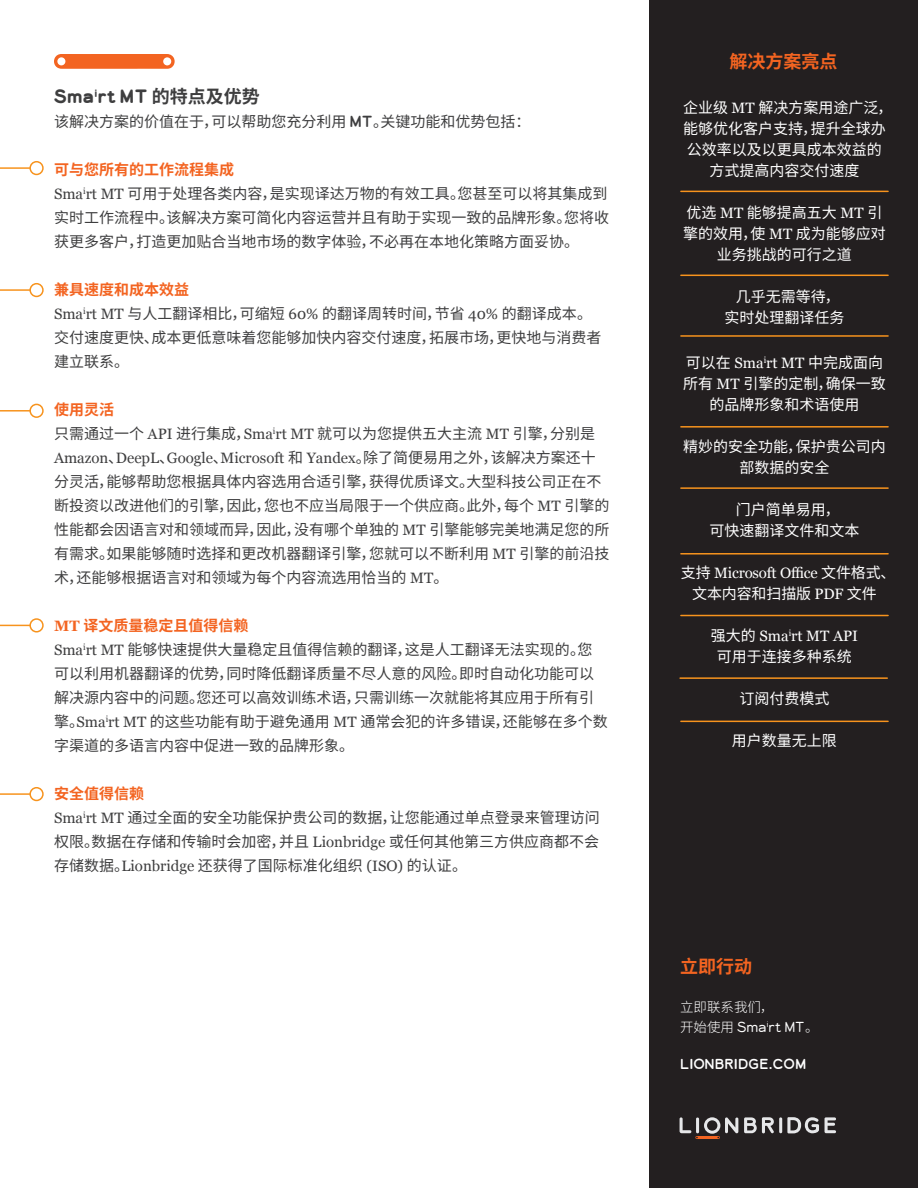
<style>
.page{position:relative;width:918px;height:1188px;background:#fff}
.page>*{position:absolute;margin:0;border:0;box-sizing:border-box;transform-origin:0 0}
.Lion_Intro{font:700 18px "Lionbridge Sans";letter-spacing:-.005em;color:#3e3e3f}
.Lion_Section_Title{font:700 18px "Noto Sans CJ Ksc";color:#f36421}
.Lion_Intro-2{font:15px/24px "Noto Sans CJ Ksc";color:#3e3e3f}
.Lion_Intro-3{font:15px/21px "Noto Sans CJ Ksc";color:#fff;text-align:center}
.Lion_Intro-4{font:700 15px "Noto Sans CJ Ksc";color:#f36421}
.Lion_Intro-5{font:15px/21px "Georgia";letter-spacing:-.01em;color:#fff;text-align:center}
.Lion_Contact_Us{font:300 13.5px/19.5px "Noto Sans CJ Ksc";color:#fff}
.Lion_Contact_Us-2{font:13.5px "Lionbridge Sans";color:#fff}
.s1{font-family:"Noto Sans CJ Ksc"}
.s2{font-family:"Lionbridge Sans"}
.s3{font-family:"Georgia"}
</style>
<div class="page">
<div style="left:649px;top:0;width:269px;height:1188px;background:#231f20"></div>
<svg style="left:680px;top:1117px;width:58px;height:22px"></svg>
<svg style="left:744px;top:1117px;width:75px;height:16px"></svg>
<svg style="left:825px;top:1117px;width:11px;height:16px"></svg>
<div style="left:29px;top:161px;width:15px;height:14px;border:2px solid #f7931d;border-radius:50%"></div>
<hr style="left:0;top:167px;width:30px;height:2px;background:#f7931d">
<div style="left:29px;top:283px;width:15px;height:14px;border:2px solid #f7931d;border-radius:50%"></div>
<hr style="left:0;top:289px;width:30px;height:2px;background:#f7931d">
<div style="left:29px;top:404px;width:15px;height:14px;border:2px solid #f7931d;border-radius:50%"></div>
<hr style="left:0;top:410px;width:30px;height:2px;background:#f7931d">
<div style="left:29px;top:618px;width:15px;height:15px;border:2px solid #f7931d;border-radius:50%"></div>
<hr style="left:0;top:625px;width:30px;height:1px;background:#f7931d">
<div style="left:29px;top:787px;width:15px;height:14px;border:2px solid #f7931d;border-radius:50%"></div>
<hr style="left:0;top:793px;width:30px;height:2px;background:#f7931d">
<svg style="left:54px;top:54px;width:121px;height:15px;background:#f47337"></svg>
<hr style="left:681px;top:191px;width:207px;height:1px;background:#f7931d">
<hr style="left:681px;top:275px;width:207px;height:1px;background:#f7931d">
<hr style="left:681px;top:335px;width:207px;height:2px;background:#f7931d">
<hr style="left:681px;top:426px;width:207px;height:2px;background:#f7931d">
<hr style="left:681px;top:487px;width:207px;height:2px;background:#f7931d">
<hr style="left:681px;top:553px;width:207px;height:2px;background:#f7931d">
<hr style="left:681px;top:615px;width:207px;height:1px;background:#f7931d">
<hr style="left:680px;top:677px;width:207px;height:2px;background:#f7931d">
<hr style="left:681px;top:721px;width:207px;height:1px;background:#f7931d">
<p class="Lion_Intro" style="left:54px;top:83px;width:207px">Sma<sup>i</sup>rt MT <span class="s1">的特点及优势</span></p>
<p class="Lion_Intro-2" style="left:54px;top:110px;width:478px">该解决方案的价值在于，可以帮助您充分利用 <span class="s2">MT</span>。关键功能和优势包括：</p>
<p class="Lion_Intro-4" style="left:54px;top:161px;width:181px">可与您所有的工作流程集成</p>
<p class="Lion_Intro-2" style="left:54px;top:182px;width:556px;text-align:justify"><span class="s3">Sma</span><sup>i</sup><span class="s3">rt MT</span> 可用于处理各类内容，是实现译达万物的有效工具。您甚至可以将其集成到实时工作流程中。该解决方案可简化内容运营并且有助于实现一致的品牌形象。您将收获更多客户，打造更加贴合当地市场的数字体验，不必再在本地化策略方面妥协。</p>
<p class="Lion_Intro-4" style="left:54px;top:281px;width:136px">兼具速度和成本效益</p>
<p class="Lion_Intro-2" style="left:54px;top:302px;width:549px"><span class="s3">Sma</span><sup>i</sup><span class="s3">rt MT</span> 与人工翻译相比，可缩短 <span class="s3">60%</span> 的翻译周转时间，节省 <span class="s3">40%</span> 的翻译成本。交付速度更快、成本更低意味着您能够加快内容交付速度，拓展市场，更快地与消费者建立联系。</p>
<p class="Lion_Intro-4" style="left:54px;top:401px;width:61px">使用灵活</p>
<p class="Lion_Intro-2" style="left:54px;top:422px;width:557px">只需通过一个 <span class="s3">API</span> 进行集成，<span class="s3">Sma</span><sup>i</sup><span class="s3">rt MT</span> 就可以为您提供五大主流 <span class="s3">MT</span> 引擎，分别是<span class="s3">Amazon</span>、<span class="s3">DeepL</span>、<span class="s3">Google</span>、<span class="s3">Microsoft</span> 和 <span class="s3">Yandex</span>。除了简便易用之外，该解决方案还十分灵活，能够帮助您根据具体内容选用合适引擎，获得优质译文。大型科技公司正在不断投资以改进他们的引擎，因此，您也不应当局限于一个供应商。此外，每个 <span class="s3">MT</span> 引擎的性能都会因语言对和领域而异，因此，没有哪个单独的 <span class="s3">MT</span> 引擎能够完美地满足您的所有需求。如果能够随时选择和更改机器翻译引擎，您就可以不断利用 <span class="s3">MT</span> 引擎的前沿技术，还能够根据语言对和领域为每个内容流选用恰当的 <span class="s3">MT</span>。</p>
<p class="Lion_Intro-4" style="left:54px;top:617px;width:196px"><span class="s3">MT</span> 译文质量稳定且值得信赖</p>
<p class="Lion_Intro-2" style="left:54px;top:638px;width:555px"><span class="s3">Sma</span><sup>i</sup><span class="s3">rt MT</span> 能够快速提供大量稳定且值得信赖的翻译，这是人工翻译无法实现的。您可以利用机器翻译的优势，同时降低翻译质量不尽人意的风险。即时自动化功能可以解决源内容中的问题。您还可以高效训练术语，只需训练一次就能将其应用于所有引擎。<span class="s3">Sma</span><sup>i</sup><span class="s3">rt MT</span> 的这些功能有助于避免通用 <span class="s3">MT</span> 通常会犯的许多错误，还能够在多个数字渠道的多语言内容中促进一致的品牌形象。</p>
<p class="Lion_Intro-4" style="left:54px;top:785px;width:91px">安全值得信赖</p>
<p class="Lion_Intro-2" style="left:54px;top:806px;width:547px;text-align:justify"><span class="s3">Sma</span><sup>i</sup><span class="s3">rt MT</span> 通过全面的安全功能保护贵公司的数据，让您能通过单点登录来管理访问权限。数据在存储和传输时会加密，并且 <span class="s3">Lionbridge</span> 或任何其他第三方供应商都不会存储数据。<span class="s3">Lionbridge</span> 还获得了国际标准化组织 <span class="s3">(ISO)</span> 的认证。</p>
<p class="Lion_Section_Title" style="left:730px;top:51px;width:109px">解决方案亮点</p>
<p class="Lion_Intro-3" style="left:683px;top:97px;width:211px">企业级 <span class="s3">MT</span> 解决方案用途广泛，能够优化客户支持，提升全球办公效率以及以更具成本效益的方式提高内容交付速度</p>
<p class="Lion_Intro-3" style="left:683px;top:202px;width:204px">优选 <span class="s3">MT</span> 能够提高五大 <span class="s3">MT</span> 引擎的效用，使 <span class="s3">MT</span> 成为能够应对业务挑战的可行之道</p>
<p class="Lion_Intro-3" style="left:724px;top:286px;width:121px">几乎无需等待，实时处理翻译任务</p>
<p class="Lion_Intro-3" style="left:683px;top:352px;width:204px">可以在 <span class="s3">Sma</span><sup>i</sup><span class="s3">rt MT</span> 中完成面向所有 <span class="s3">MT</span> 引擎的定制，确保一致的品牌形象和术语使用</p>
<p class="Lion_Intro-3" style="left:683px;top:436px;width:204px">精妙的安全功能，保护贵公司内部数据的安全</p>
<p class="Lion_Intro-3" style="left:709px;top:499px;width:151px">门户简单易用，<br>可快速翻译文件和文本</p>
<p class="Lion_Intro-5" style="left:681px;top:562px;width:216px"><span class="s1">支持</span> Microsoft Office <span class="s1">文件格式、文本内容和扫描版</span> PDF <span class="s1">文件</span></p>
<p class="Lion_Intro-3" style="left:711px;top:625px;width:149px">强大的 <span class="s3">Sma</span><sup>i</sup><span class="s3">rt MT API</span>可用于连接多种系统</p>
<p class="Lion_Intro-3" style="left:739px;top:688px;width:91px">订阅付费模式</p>
<p class="Lion_Intro-3" style="left:732px;top:730px;width:106px">用户数量无上限</p>
<p class="Lion_Section_Title" style="left:680px;top:957px;width:73px">立即行动</p>
<p class="Lion_Contact_Us" style="left:680px;top:998px;width:140px">立即联系我们，<br>开始使用 <span class="s2">Sma</span><sup>i</sup><span class="s2">rt MT</span>。</p>
<p class="Lion_Contact_Us-2" style="left:680px;top:1055px;width:127px">LIONBRIDGE.COM</p>
</div>
